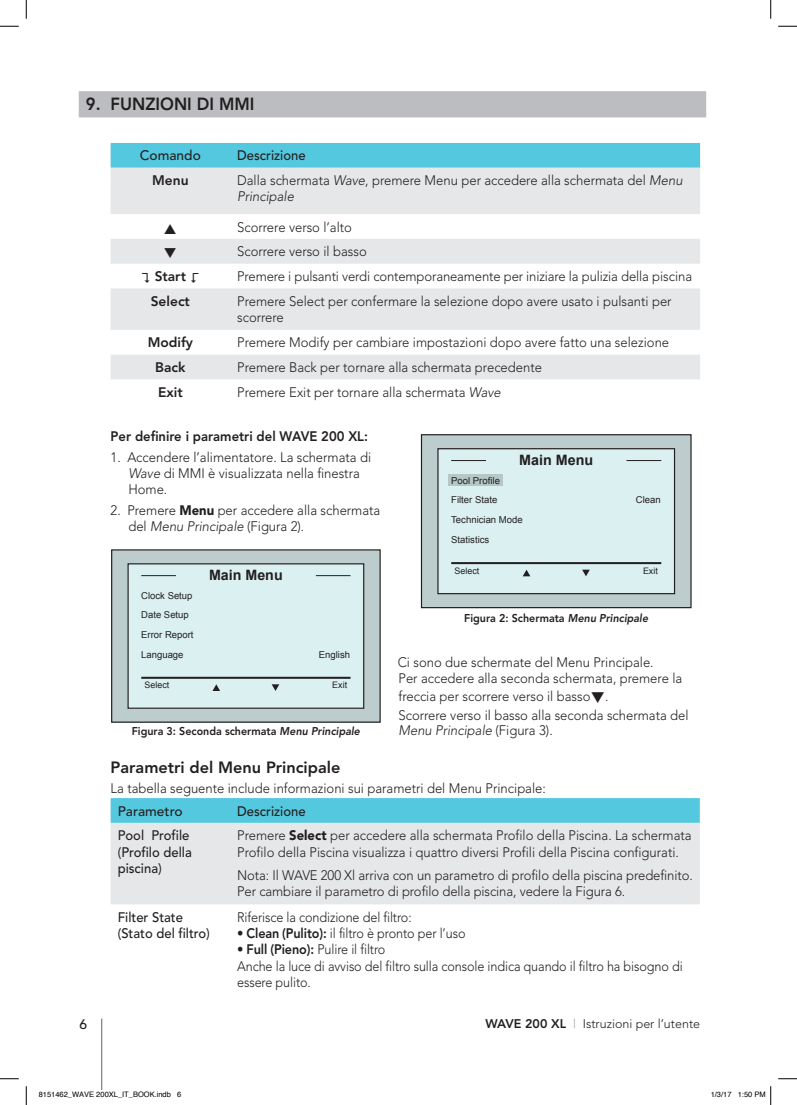
<style>
.page{position:relative;width:797px;height:1105px;background:#fff}
.page>*{position:absolute;margin:0;border:0;box-sizing:border-box;transform-origin:0 0}
.t1{font:800 17.5px "Avenir LT";color:#231f20;scale:.95 1}
.t2{font:800 16.25px "Avenir LT";color:#231f20}
.t3{font:700 14.25px "Arial";color:#231f20}
.t4{font:300 13.75px/16.2px "Avenir LT";color:#231f20;scale:.95 1}
.t5{font:300 13.75px/16.2px "Avenir LT";color:#231f20;scale:.92 1}
.t6{font:500 13.75px/16.2px "Avenir LT";color:#231f20;scale:.95 1}
.t7{font:800 13.75px "Avenir LT";color:#231f20;scale:.95 1}
.t8{font:800 13.75px "Avenir LT";color:#231f20}
.t9{font:italic 300 13.75px "Avenir LT";color:#231f20;scale:.95 1}
.t10{font:500 13.75px "Avenir LT";color:#231f20}
.t11{font:300 12.5px "Avenir LT";color:#231f20}
.t12{font:800 11.25px "Avenir LT";color:#231f20;scale:.95 1}
.t13{font:9.5px/19.6px "Arial";color:#231f20}
.t14{font:9px "Arial";color:#231f20}
.t15{font:8.88px "Arial";color:#231f20}
.t16{font:7.5px "Helvetica";color:#000}
.s1{font-style:italic}
.s2{font-weight:900}
.s3{font-style:normal}
.s4{font-family:"Avenir";font-weight:800}
.s5{font-weight:800}
.s6{font-weight:400;color:#a8a9ad}
</style>
<div class="page">
<hr style="left:101px;top:1018px;width:1px;height:71px;background:#808285">
<div style="left:79px;top:91px;width:627px;height:26px;background:#bcbdc0"></div>
<div style="left:111px;top:143px;width:589px;height:25px;background:#54c8df"></div>
<svg style="left:111px;top:168px;width:589px;height:211px;fill:#e6e7e9"></svg>
<svg style="left:111px;top:798px;width:588px;height:25px;background:#55c8df"></svg>
<div style="left:111px;top:823px;width:588px;height:81px;background:#e6e7e9"></div>
<div style="left:421px;top:435px;width:270px;height:173px;background:#bdcccd"></div>
<div style="left:421px;top:434px;width:270px;height:174px;border:1px solid #231f20"></div>
<div style="left:438px;top:449px;width:236px;height:145px;background:#dbf0f1"></div>
<div style="left:437px;top:448px;width:238px;height:146px;border:1px solid #231f20"></div>
<div style="left:447px;top:475px;width:55px;height:11px;background:#b6c7c8"></div>
<hr style="left:451px;top:562px;width:210px;height:2px;background:#231f20">
<svg style="left:582px;top:570px;width:8px;height:6px"></svg>
<svg style="left:523px;top:570px;width:7px;height:6px"></svg>
<hr style="left:451px;top:460px;width:35px;height:1px;background:#231f20">
<hr style="left:626px;top:460px;width:35px;height:1px;background:#231f20">
<div style="left:112px;top:550px;width:268px;height:172px;background:#bdcccd"></div>
<div style="left:111px;top:549px;width:270px;height:174px;border:1px solid #231f20"></div>
<div style="left:128px;top:564px;width:236px;height:144px;background:#dbf0f1"></div>
<div style="left:127px;top:563px;width:237px;height:146px;border:1px solid #231f20"></div>
<hr style="left:141px;top:677px;width:209px;height:2px;background:#231f20">
<svg style="left:272px;top:684px;width:7px;height:7px"></svg>
<svg style="left:212px;top:684px;width:8px;height:7px"></svg>
<hr style="left:141px;top:575px;width:35px;height:1px;background:#231f20">
<hr style="left:316px;top:575px;width:34px;height:1px;background:#231f20">
<svg style="left:0;top:25px;width:19px;height:2px"></svg>
<svg style="left:778px;top:25px;width:19px;height:2px"></svg>
<svg style="left:0;top:1078px;width:19px;height:1px"></svg>
<svg style="left:778px;top:1078px;width:19px;height:1px"></svg>
<svg style="left:25px;top:0;width:2px;height:19px"></svg>
<svg style="left:25px;top:1086px;width:2px;height:19px"></svg>
<svg style="left:770px;top:0;width:1px;height:19px"></svg>
<svg style="left:770px;top:1086px;width:1px;height:19px"></svg>
<svg style="left:165px;top:224px;width:11px;height:10px"></svg>
<svg style="left:142px;top:273px;width:7px;height:10px"></svg>
<svg style="left:191px;top:273px;width:8px;height:10px"></svg>
<svg style="left:165px;top:248px;width:11px;height:10px"></svg>
<p class="t1" style="left:86px;top:94px;width:179px">9. FUNZIONI DI MMI</p>
<p class="t10" style="left:140px;top:148px;width:62px">Comando</p>
<p class="t6" style="left:237px;top:148px;width:74px">Descrizione</p>
<p class="t8" style="left:152px;top:172px;width:38px">Menu</p>
<p class="t4" style="left:237px;top:172px;width:470px">Dalla schermata <span class="s1">Wave</span>, premere Menu per accedere alla schermata del <span class="s1">Menu<br>Principale</span></p>
<p class="t4" style="left:237px;top:219px;width:122px">Scorrere verso l’alto</p>
<p class="t4" style="left:237px;top:244px;width:138px">Scorrere verso il basso</p>
<p class="t8" style="left:155px;top:268px;width:33px">Start</p>
<p class="t4" style="left:237px;top:268px;width:480px">Premere i pulsanti verdi contemporaneamente per iniziare la pulizia della piscina</p>
<p class="t8" style="left:151px;top:293px;width:41px">Select</p>
<p class="t4" style="left:237px;top:293px;width:459px">Premere Select per confermare la selezione dopo avere usato i pulsanti per scorrere</p>
<p class="t8" style="left:148px;top:334px;width:47px">Modify</p>
<p class="t4" style="left:237px;top:334px;width:456px">Premere Modify per cambiare impostazioni dopo avere fatto una selezione</p>
<p class="t8" style="left:155px;top:359px;width:32px">Back</p>
<p class="t4" style="left:237px;top:359px;width:322px">Premere Back per tornare alla schermata precedente</p>
<p class="t8" style="left:158px;top:384px;width:26px">Exit</p>
<p class="t4" style="left:237px;top:384px;width:279px">Premere Exit per tornare alla schermata <span class="s1">Wave</span></p>
<p class="t7" style="left:111px;top:428px;width:272px">Per definire i parametri del WAVE 200 XL:</p>
<p class="t4" style="left:128px;top:449px;width:257px;text-indent:-18px">1. Accendere l’alimentatore. La schermata di<br><span class="s1">Wave</span> di MMI è visualizzata nella finestra<br>Home.</p>
<p class="t4" style="left:128px;top:502px;width:267px;text-indent:-18px">2. Premere <span class="s2">Menu</span> per accedere alla schermata del <span class="s1">Menu Principale</span> (Figura 2).</p>
<p class="t3" style="left:519px;top:450px;width:75px">Main Menu</p>
<p class="t13" style="left:451px;top:471px;width:50px">Pool Profile<br>Filter State</p>
<p class="t13" style="left:636px;top:490px;width:26px">Clean</p>
<p class="t13" style="left:451px;top:510px;width:73px">Technician Mode<br>Statistics</p>
<p class="t13" style="left:141px;top:586px;width:54px">Clock Setup<br>Date Setup<br>Error Report<br>Language</p>
<p class="t3" style="left:209px;top:565px;width:75px">Main Menu</p>
<p class="t13" style="left:319px;top:644px;width:33px">English</p>
<p class="t15" style="left:145px;top:679px;width:26px">Select</p>
<p class="t15" style="left:332px;top:679px;width:16px">Exit</p>
<p class="t12" style="left:132px;top:724px;width:242px">Figura 3: Seconda schermata <span class="s1">Menu Principale</span></p>
<p class="t14" style="left:454px;top:565px;width:26px">Select</p>
<p class="t14" style="left:643px;top:565px;width:16px">Exit</p>
<p class="t12" style="left:464px;top:612px;width:195px">Figura 2: Schermata <span class="s1">Menu Principale</span></p>
<p class="t4" style="left:398px;top:654px;width:301px">Ci sono due schermate del Menu Principale.<br>Per accedere alla seconda schermata, premere la</p>
<p class="t4" style="left:398px;top:686px;width:307px;line-height:19.2px">freccia per scorrere verso il basso❑.<br>Scorrere verso il basso alla seconda schermata del</p>
<p class="t9" style="left:398px;top:722px;width:164px">Menu Principale <span class="s3">(Figura 3).</span></p>
<p class="t2" style="left:111px;top:758px;width:231px">Parametri del Menu Principale</p>
<p class="t4" style="left:111px;top:780px;width:459px">La tabella seguente include informazioni sui parametri del Menu Principale:</p>
<p class="t10" style="left:118px;top:803px;width:66px">Parametro</p>
<p class="t6" style="left:237px;top:803px;width:74px">Descrizione</p>
<p class="t6" style="left:118px;top:828px;width:79px">Pool Profile (Profilo della piscina)</p>
<p class="t4" style="left:237px;top:827px;width:480px">Premere <span class="s2">Select</span> per accedere alla schermata Profilo della Piscina. La schermata<br>Profilo della Piscina visualizza i quattro diversi Profili della Piscina configurati.</p>
<p class="t4" style="left:237px;top:867px;width:481px">Nota: Il WAVE 200 Xl arriva con un parametro di profilo della piscina predefinito.<br>Per cambiare il parametro di profilo della piscina, vedere la Figura 6.</p>
<p class="t6" style="left:118px;top:909px;width:99px">Filter State (Stato del filtro)</p>
<p class="t5" style="left:237px;top:909px;width:191px">Riferisce la condizione del filtro:</p>
<p class="t5" style="left:237px;top:925px;width:250px">• <span class="s4">Clean (Pulito):</span> il filtro è pronto per l’uso</p>
<p class="t5" style="left:237px;top:941px;width:486px">• <span class="s4">Full (Pieno):</span> Pulire il filtro<br>Anche la luce di avviso del filtro sulla console indica quando il filtro ha bisogno di essere pulito.</p>
<p class="t10" style="left:79px;top:1016px;width:9px">6</p>
<p class="t11" style="left:485px;top:1016px;width:216px"><span class="s5">WAVE 200 XL</span> <span class="s6">|</span> Istruzioni per l’utente</p>
<p class="t16" style="left:39px;top:1090px;width:144px">8151462_WAVE 200XL_IT_BOOK.indb 6</p>
<p class="t16" style="left:710px;top:1090px;width:57px">1/3/17 1:50 PM</p>
</div>
